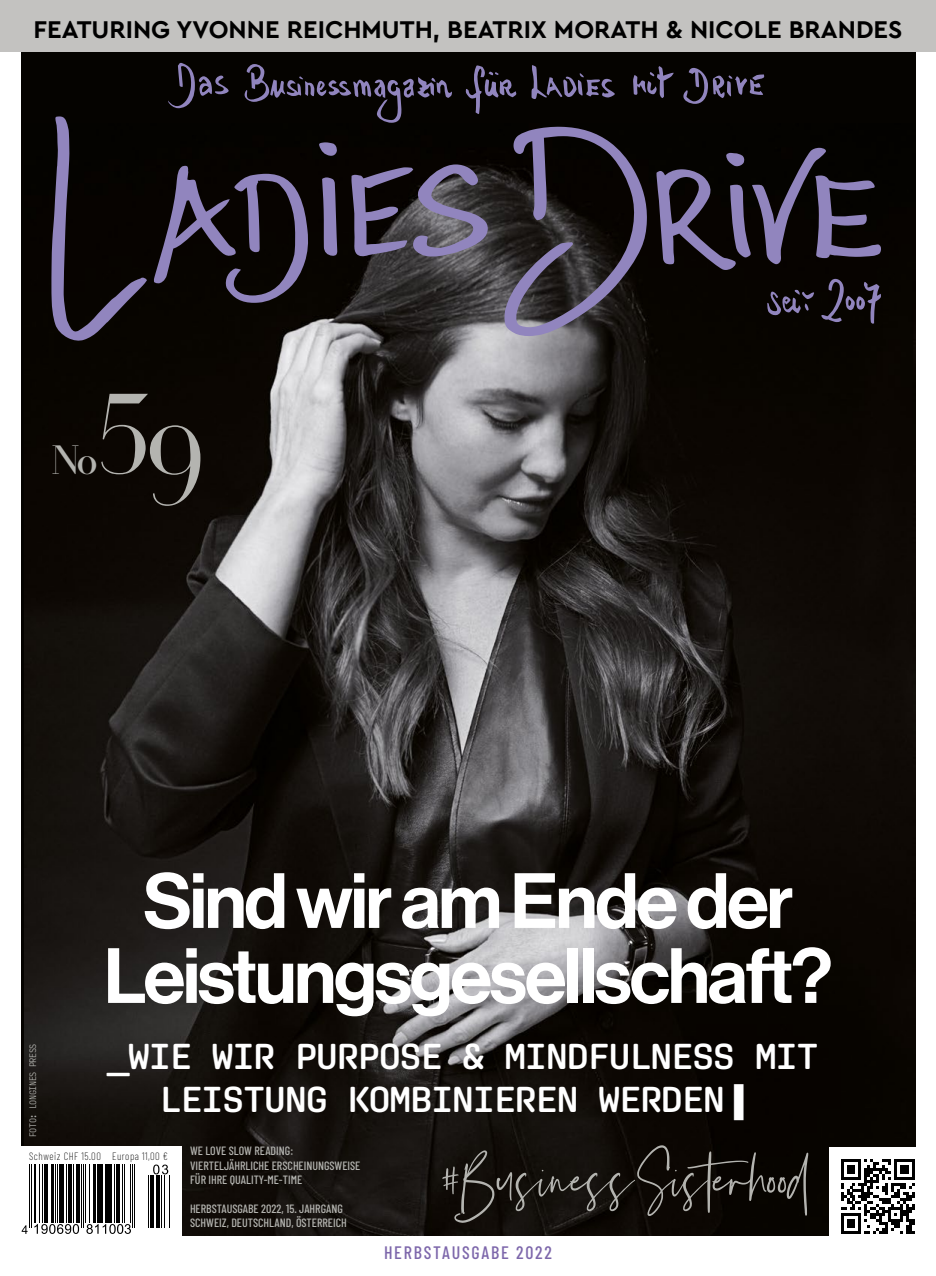
<style>
.page{position:relative;width:936px;height:1276px;background:#fff}
.page>*{position:absolute;margin:0;border:0;box-sizing:border-box;transform-origin:0 0}
.t1{font:112.5px "Clara Antiqua";color:#b4b4b0}
.t2{font:76.5px/75px "N Haas Grotesk DS Pro 65 Md";letter-spacing:-.03em;color:#fff;text-align:center}
.t3{font:73.5px "Silver South Script";color:#b4b4b0;scale:.9 1}
.t4{font:41.4px "Clara Antiqua";color:#b4b4b0}
.t5{font:600 36px/43.2px "Aglet Mono";letter-spacing:-.02em;color:#fff;text-align:center}
.t6{font:700 25.5px "Cera Pro";color:#000}
.t7{font:500 18px "Barlow Condensed";letter-spacing:.1em;color:#7d67ab}
.t8{font:500 12px/14.4px "Barlow Condensed";color:#b4b4b0}
.t9{font:200 10.5px "Barlow Condensed";letter-spacing:.05em;color:#000}
.t10{font:300 9px "Input Mono Condensed";letter-spacing:-.05em;color:#b4b4b0}
.s1{font-family:"Input Mono Narrow";font-weight:300}
</style>
<div class="page">
<div style="left:21px;top:19px;width:894px;height:1216px;background:#050300"></div>
<img style="left:24px;top:126px;width:891px;height:1109px">
<svg style="left:531px;top:65px;width:84px;height:34px"></svg>
<svg style="left:683px;top:68px;width:81px;height:36px"></svg>
<svg style="left:465px;top:65px;width:51px;height:49px"></svg>
<svg style="left:633px;top:66px;width:40px;height:32px"></svg>
<svg style="left:244px;top:64px;width:208px;height:59px"></svg>
<svg style="left:168px;top:63px;width:61px;height:45px"></svg>
<svg style="left:821px;top:279px;width:60px;height:45px"></svg>
<svg style="left:766px;top:290px;width:48px;height:25px"></svg>
<svg style="left:319px;top:142px;width:18px;height:14px"></svg>
<svg style="left:51px;top:116px;width:96px;height:225px"></svg>
<svg style="left:504px;top:127px;width:143px;height:209px"></svg>
<svg style="left:153px;top:166px;width:156px;height:137px"></svg>
<svg style="left:322px;top:177px;width:15px;height:79px"></svg>
<svg style="left:351px;top:164px;width:137px;height:93px"></svg>
<svg style="left:656px;top:148px;width:225px;height:122px"></svg>
<div style="left:0;top:0;width:935px;height:51px;background:#c3c2c0"></div>
<div style="left:15px;top:1145px;width:167px;height:116px;background:#fff"></div>
<hr style="left:29px;top:1164px;width:1px;height:64px;background:#000">
<hr style="left:31px;top:1164px;width:1px;height:64px;background:#000">
<hr style="left:34px;top:1164px;width:2px;height:59px;background:#000">
<hr style="left:39px;top:1164px;width:1px;height:59px;background:#000">
<hr style="left:42px;top:1164px;width:1px;height:59px;background:#000">
<hr style="left:45px;top:1164px;width:3px;height:59px;background:#000">
<hr style="left:51px;top:1164px;width:2px;height:59px;background:#000">
<hr style="left:55px;top:1164px;width:1px;height:59px;background:#000">
<hr style="left:57px;top:1164px;width:1px;height:59px;background:#000">
<div style="left:59px;top:1164px;width:5px;height:59px;background:#000"></div>
<hr style="left:66px;top:1164px;width:1px;height:59px;background:#000">
<hr style="left:68px;top:1164px;width:3px;height:59px;background:#000">
<hr style="left:73px;top:1164px;width:1px;height:59px;background:#000">
<hr style="left:76px;top:1164px;width:3px;height:59px;background:#000">
<hr style="left:81px;top:1164px;width:1px;height:64px;background:#000">
<hr style="left:83px;top:1164px;width:1px;height:64px;background:#000">
<hr style="left:85px;top:1164px;width:1px;height:59px;background:#000">
<hr style="left:89px;top:1164px;width:1px;height:59px;background:#000">
<hr style="left:93px;top:1164px;width:2px;height:59px;background:#000">
<hr style="left:98px;top:1164px;width:2px;height:59px;background:#000">
<hr style="left:101px;top:1164px;width:2px;height:59px;background:#000">
<hr style="left:105px;top:1164px;width:2px;height:59px;background:#000">
<hr style="left:109px;top:1164px;width:3px;height:59px;background:#000">
<hr style="left:114px;top:1164px;width:1px;height:59px;background:#000">
<hr style="left:116px;top:1164px;width:4px;height:59px;background:#000">
<hr style="left:122px;top:1164px;width:1px;height:59px;background:#000">
<hr style="left:124px;top:1164px;width:1px;height:59px;background:#000">
<hr style="left:130px;top:1164px;width:1px;height:59px;background:#000">
<hr style="left:132px;top:1164px;width:1px;height:64px;background:#000">
<hr style="left:134px;top:1164px;width:1px;height:64px;background:#000">
<hr style="left:148px;top:1175px;width:1px;height:53px;background:#000">
<hr style="left:150px;top:1175px;width:2px;height:53px;background:#000">
<hr style="left:153px;top:1175px;width:1px;height:53px;background:#000">
<hr style="left:157px;top:1175px;width:3px;height:53px;background:#000">
<hr style="left:161px;top:1175px;width:1px;height:53px;background:#000">
<hr style="left:164px;top:1175px;width:1px;height:53px;background:#000">
<hr style="left:169px;top:1175px;width:1px;height:53px;background:#000">
<svg style="left:34px;top:1224px;width:45px;height:10px"></svg>
<svg style="left:86px;top:1224px;width:45px;height:10px"></svg>
<svg style="left:153px;top:1164px;width:15px;height:10px"></svg>
<svg style="left:22px;top:1225px;width:6px;height:9px"></svg>
<div style="left:828px;top:1147px;width:98px;height:98px;background:#fff"></div>
<svg style="left:841px;top:1159px;width:73px;height:74px"></svg>
<h3 class="t6" style="left:33px;top:13px;width:870px">FEATURING YVONNE REICHMUTH, BEATRIX MORATH &amp; NICOLE BRANDES</h3>
<h1 class="t1" style="left:95px;top:388px;width:112px">59</h1>
<h3 class="t4" style="left:51px;top:442px;width:48px">No</h3>
<h2 class="t2" style="left:104px;top:865px;width:730px">Sind wir am Ende der<br>Leistungsgesellschaft?</h2>
<h3 class="t5" style="left:107px;top:1033px;width:712px">_WIE WIR PURPOSE &amp; MINDFULNESS MIT<br>LEISTUNG KOMBINIEREN WERDEN <span class="s1">▉</span></h3>
<p class="t8" style="left:190px;top:1143px;width:172px">WE LOVE SLOW READING:<br>VIERTELJÄHRLICHE ERSCHEINUNGSWEISE<br>FÜR IHRE QUALITY-ME-TIME</p>
<p class="t8" style="left:190px;top:1200px;width:158px">HERBSTAUSGABE 2022, 15. JAHRGANG<br>SCHWEIZ, DEUTSCHLAND, ÖSTERREICH</p>
<h3 class="t7" style="left:384px;top:1240px;width:169px">HERBSTAUSGABE 2022</h3>
<p class="t10" style="left:25px;top:1137px;width:95px;rotate:-90deg">FOTO: LONGINES PRESS</p>
<p class="t9" style="left:29px;top:1148px;width:140px">Schweiz CHF 15.00 Europa 11,00 €</p>
<h3 class="t3" style="left:441px;top:1135px;width:415px">#BusinessSisterhood</h3>
</div>
